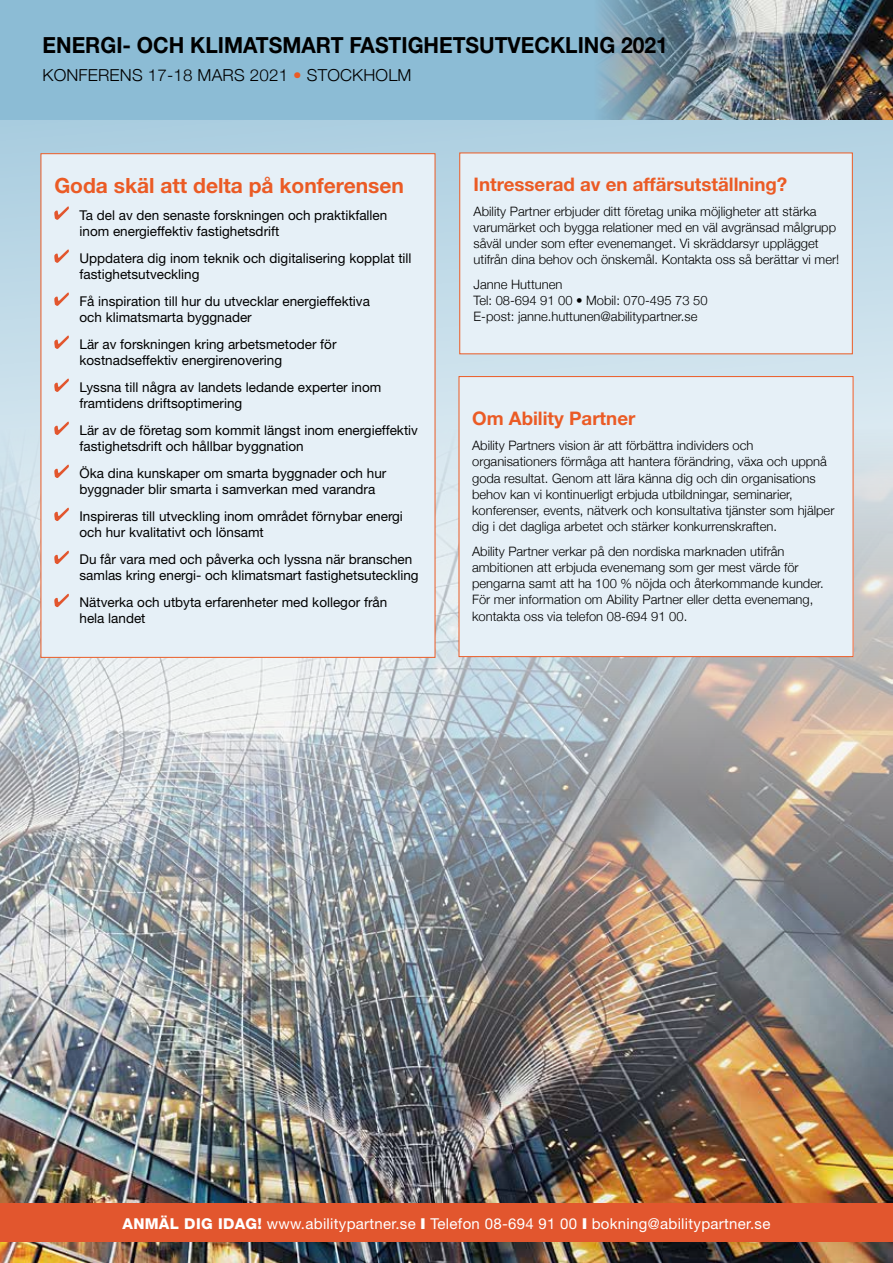
<style>
.page{position:relative;width:893px;height:1263px;background:#fff}
.page>*{position:absolute;margin:0;border:0;box-sizing:border-box;transform-origin:0 0}
.t1{font:700 22.2px "Helvetica Neue LT Std";color:#000;scale:.94 1}
.t2{font:700 21px "Helvetica Neue LT Std";color:#eb5b25}
.t3{font:700 18.75px "Helvetica Neue LT Std";color:#eb5b25}
.t4{font:300 16.5px "Helvetica Neue";letter-spacing:.01em;color:#000}
.t5{font:15px "Helvetica Neue LT Std";letter-spacing:.02em;color:#fff}
.t6{font:13.5px/16.2px "Helvetica Neue LT Std";color:#000}
.t7{font:300 12.9px/16.2px "Helvetica Neue";color:#000}
.s1{color:#eb5b25}
.s2{font-family:"Helvetica Neue";font-weight:800}
.s3{font-family:"Helvetica Neue";font-weight:900}
</style>
<div class="page">
<svg style="left:0;top:119px;width:893px;height:310px"></svg>
<img style="left:0;top:429px;width:893px;height:834px">
<div style="left:41px;top:153px;width:394px;height:505px;background:#e6f0f7;border:1px solid #eb5b25"></div>
<svg style="left:54px;top:206px;width:15px;height:14px"></svg>
<svg style="left:54px;top:250px;width:15px;height:13px"></svg>
<svg style="left:54px;top:293px;width:15px;height:13px"></svg>
<svg style="left:54px;top:336px;width:15px;height:13px"></svg>
<svg style="left:54px;top:379px;width:15px;height:13px"></svg>
<svg style="left:54px;top:422px;width:15px;height:13px"></svg>
<svg style="left:54px;top:465px;width:15px;height:13px"></svg>
<svg style="left:54px;top:508px;width:15px;height:13px"></svg>
<svg style="left:54px;top:551px;width:15px;height:13px"></svg>
<svg style="left:54px;top:594px;width:15px;height:13px"></svg>
<div style="left:459px;top:377px;width:394px;height:280px;background:#e6f0f7"></div>
<div style="left:459px;top:376px;width:394px;height:281px;border:1px solid #eb5b25"></div>
<div style="left:459px;top:153px;width:394px;height:201px;background:#e6f0f7;border:1px solid #eb5b25"></div>
<div style="left:0;top:1203px;width:893px;height:39px;background:#e2562e"></div>
<div style="left:0;top:0;width:893px;height:119px;background:#8cbcd5"></div>
<img style="left:601px;top:0;width:292px;height:119px">
<h1 class="t1" style="left:43px;top:31px;width:667px">ENERGI- OCH KLIMATSMART FASTIGHETSUTVECKLING 2021</h1>
<p class="t4" style="left:43px;top:62px;width:371px">KONFERENS 17-18 MARS 2021 <span class="s1">•</span> STOCKHOLM</p>
<h2 class="t2" style="left:54px;top:172px;width:351px">Goda skäl att delta på konferensen</h2>
<p class="t6" style="left:79px;top:207px;width:309px">Ta del av den senaste forskningen och praktikfallen inom energieffektiv fastighetsdrift</p>
<p class="t6" style="left:79px;top:250px;width:334px">Uppdatera dig inom teknik och digitalisering kopplat till fastighetsutveckling</p>
<p class="t6" style="left:79px;top:293px;width:292px">Få inspiration till hur du utvecklar energieffektiva och klimatsmarta byggnader</p>
<p class="t6" style="left:79px;top:336px;width:259px">Lär av forskningen kring arbetsmetoder för kostnadseffektiv energirenovering</p>
<p class="t6" style="left:79px;top:379px;width:303px">Lyssna till några av landets ledande experter inom framtidens driftsoptimering</p>
<p class="t6" style="left:79px;top:422px;width:340px">Lär av de företag som kommit längst inom energieffektiv fastighetsdrift och hållbar byggnation</p>
<p class="t6" style="left:79px;top:465px;width:308px">Öka dina kunskaper om smarta byggnader och hur byggnader blir smarta i samverkan med varandra</p>
<p class="t6" style="left:79px;top:508px;width:325px">Inspireras till utveckling inom området förnybar energi och hur kvalitativt och lönsamt</p>
<p class="t6" style="left:79px;top:551px;width:341px">Du får vara med och påverka och lyssna när branschen samlas kring energi- och klimatsmart fastighetsuteckling</p>
<p class="t6" style="left:79px;top:594px;width:309px">Nätverka och utbyta erfarenheter med kollegor från hela landet</p>
<h3 class="t3" style="left:474px;top:173px;width:315px">Intresserad av en affärsutställning?</h3>
<p class="t7" style="left:474px;top:202px;width:367px">Ability Partner erbjuder ditt företag unika möjligheter att stärka varumärket och bygga relationer med en väl avgränsad målgrupp såväl under som efter evenemanget. Vi skräddarsyr upplägget utifrån dina behov och önskemål. Kontakta oss så berättar vi mer!</p>
<p class="t7" style="left:474px;top:275px;width:235px">Janne Huttunen<br>Tel: 08-694 91 00 • Mobil: 070-495 73 50<br>E-post: janne.huttunen@abilitypartner.se</p>
<h3 class="t3" style="left:472px;top:407px;width:165px">Om Ability Partner</h3>
<p class="t7" style="left:472px;top:436px;width:364px">Ability Partners vision är att förbättra individers och organisationers förmåga att hantera förändring, växa och uppnå goda resultat. Genom att lära känna dig och din organisations behov kan vi kontinuerligt erbjuda utbildningar, seminarier, konferenser, events, nätverk och konsultativa tjänster som hjälper dig i det dagliga arbetet och stärker konkurrenskraften.</p>
<p class="t7" style="left:472px;top:542px;width:353px">Ability Partner verkar på den nordiska marknaden utifrån ambitionen att erbjuda evenemang som ger mest värde för pengarna samt att ha 100 % nöjda och återkommande kunder.<br>För mer information om Ability Partner eller detta evenemang, kontakta oss via telefon 08-694 91 00.</p>
<p class="t5" style="left:122px;top:1214px;width:649px"><span class="s2">ANMÄL DIG IDAG!</span> www.abilitypartner.se <span class="s3">I</span> Telefon 08-694 91 00 <span class="s3">I</span> bokning@abilitypartner.se</p>
</div>
